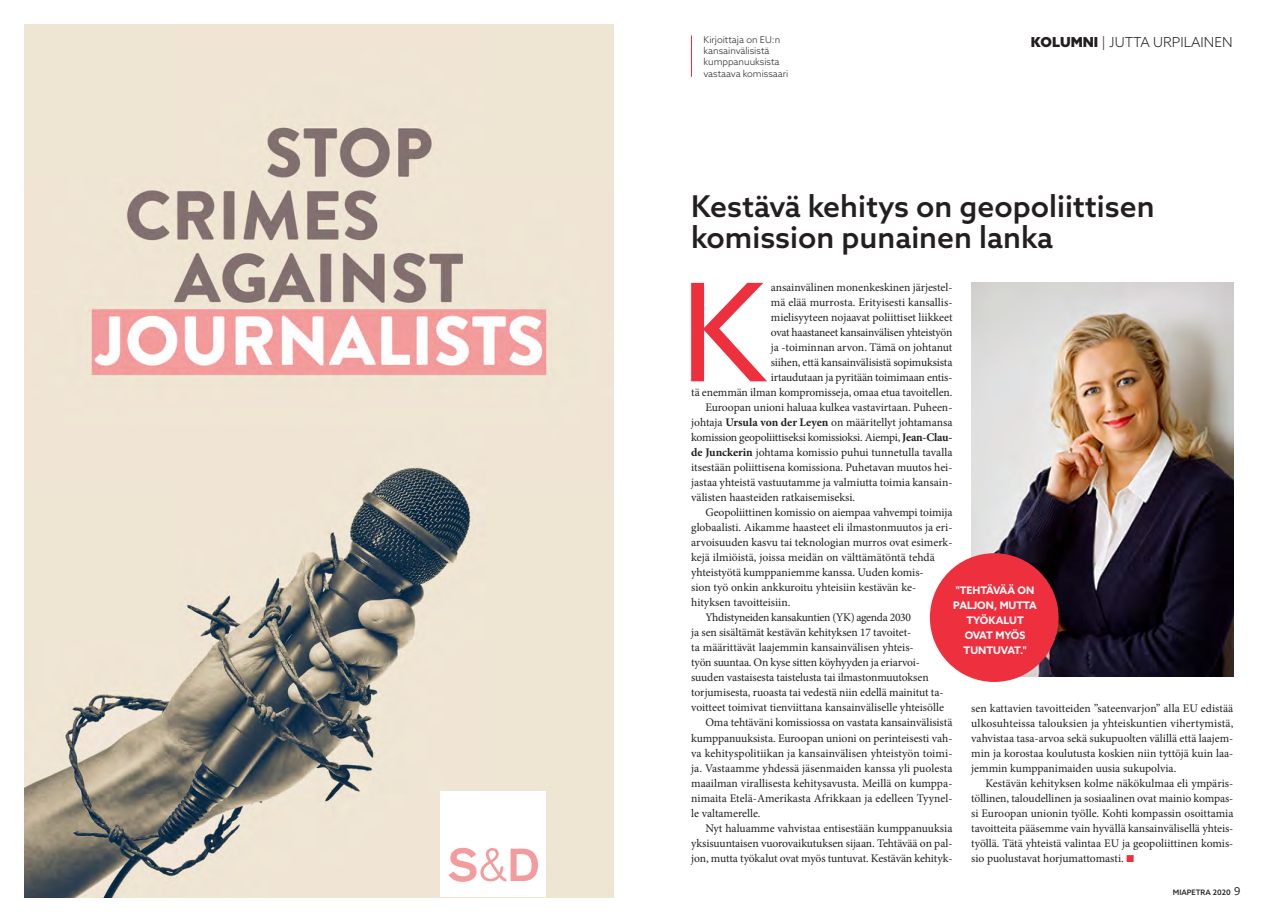
<style>
.page{position:relative;width:1276px;height:922px;background:#fff}
.page>*{position:absolute;margin:0;border:0;box-sizing:border-box;transform-origin:0 0}
.antiikva___anfangi{font:135.88px "Azo Sans";color:#ee2f3e}
.antiikva__sis{font:500 30px/31.2px "Azo Sans";color:#231f20}
.antiikva__sis-2{font:300 13.75px "Azo Sans";color:#231f20}
.antiikva__sis-3{font:11.62px/15px "Minion Pro";letter-spacing:-.005em;color:#231f20;text-align:justify}
.antiikva___anfangi-2{font:11.62px/15px "Minion Pro";letter-spacing:-.01em;color:#231f20;text-align:right}
.antiikva__sis-4{font:700 10.38px/15px "Azo Sans";color:#fff;text-align:center}
.Kuvateksti_posa{font:300 9.38px/11.2px "Azo Sans";color:#231f20}
.t1{font:500 7.5px "Azo Sans";color:#231f20}
.s1{font-weight:900}
.s2{font-weight:700}
.s3{color:#ee2f3e}
.s4{font-family:"Caecilia LT Std";font-weight:400;font-size:11.25px}
</style>
<div class="page">
<img style="left:25px;top:25px;width:588px;height:871px">
<img style="left:971px;top:283px;width:262px;height:393px">
<div style="left:930px;top:553px;width:128px;height:128px;background:#ee2f3e;border-radius:50%"></div>
<hr style="left:691px;top:35px;width:1px;height:42px;background:#ee2f3e">
<div style="left:441px;top:791px;width:105px;height:105px;background:#fff"></div>
<svg style="left:448px;top:847px;width:90px;height:34px"></svg>
<p class="Kuvateksti_posa" style="left:703px;top:34px;width:86px">Kirjoittaja on EU:n kansainvälisistä kumppanuuksista vastaava komissaari</p>
<p class="antiikva__sis-2" style="left:1031px;top:33px;width:203px"><span class="s1">KOLUMNI</span> | JUTTA URPILAINEN</p>
<p class="antiikva__sis" style="left:691px;top:190px;width:465px">Kestävä kehitys on geopoliittisen komission punainen lanka</p>
<p class="antiikva___anfangi" style="left:680px;top:244px;width:87px">K</p>
<p class="antiikva___anfangi-2" style="left:691px;top:280px;width:263px">ansainvälinen monenkeskinen järjestel-<br>mä elää murrosta. Erityisesti kansallis-<br>mielisyyteen nojaavat poliittiset liikkeet<br>ovat haastaneet kansainvälisen yhteistyön<br>ja -toiminnan arvon. Tämä on johtanut<br>siihen, että kansainvälisistä sopimuksista<br>irtaudutaan ja pyritään toimimaan entis-<br>tä enemmän ilman kompromisseja, omaa etua tavoitellen.</p>
<p class="antiikva__sis-3" style="left:691px;top:400px;width:263px;text-indent:14px">Euroopan unioni haluaa kulkea vastavirtaan. Puheen&shy;johtaja <span class="s2">Ursula von der Leyen</span> on määritellyt johtamansa komission geopoliittiseksi komissioksi. Aiempi, <span class="s2">Jean-Clau&shy;de Junckerin</span> johtama komissio puhui tunnetulla tavalla itsestään poliittisena komissiona. Puhetavan muutos hei&shy;jastaa yhteistä vastuutamme ja valmiutta toimia kansain&shy;välisten haasteiden ratkaisemiseksi.</p>
<p class="antiikva__sis-3" style="left:691px;top:505px;width:263px;text-align:left;text-indent:14px">Geopoliittinen komissio on aiempaa vahvempi toimija globaalisti. Aikamme haasteet eli ilmastonmuutos ja eri&shy;arvoisuuden kasvu tai teknologian murros ovat esimerk&shy;kejä ilmiöistä, joissa meidän on välttämätöntä tehdä yhteistyötä kumppaniemme kanssa. Uuden komis-<br>sion työ onkin ankkuroitu yhteisiin kestävän ke&shy;hityksen tavoitteisiin.</p>
<p class="antiikva__sis-3" style="left:691px;top:610px;width:254px;text-align:left;text-indent:14px">Yhdistyneiden kansakuntien (YK) agenda 2030<br>ja sen sisältämät kestävän kehityksen 17 tavoitet-<br>ta määrittävät laajemmin kansainvälisen yhteis-<br>työn suuntaa. On kyse sitten köyhyyden ja eriarvoi&shy;suuden vastaisesta taistelusta tai ilmastonmuutoksen torjumisesta, ruoasta tai vedestä niin edellä mainitut ta&shy;voitteet toimivat tienviittana kansainväliselle yhteisölle</p>
<p class="antiikva__sis-3" style="left:691px;top:715px;width:263px;text-indent:14px">Oma tehtäväni komissiossa on vastata kansainvälisistä kumppanuuksista. Euroopan unioni on perinteisesti vah&shy;va kehityspolitiikan ja kansainvälisen yhteistyön toimi&shy;ja. Vastaamme yhdessä jäsenmaiden kanssa yli puolesta maailman virallisesta kehitysavusta. Meillä on kumppa&shy;nimaita Etelä-Amerikasta Afrikkaan ja edelleen Tyynel&shy;le valtamerelle.</p>
<p class="antiikva__sis-3" style="left:691px;top:820px;width:263px;text-indent:14px">Nyt haluamme vahvistaa entisestään kumppanuuksia yksisuuntaisen vuorovaikutuksen sijaan. Tehtävää on pal&shy;jon, mutta työkalut ovat myös tuntuvat. Kestävän kehityk-</p>
<p class="antiikva__sis-4" style="left:953px;top:582px;width:85px">"TEHTÄVÄÄ ON<br>PALJON, MUTTA<br>TYÖKALUT<br>OVAT MYÖS<br>TUNTUVAT."</p>
<p class="antiikva__sis-3" style="left:971px;top:700px;width:264px">sen kattavien tavoitteiden ”sateenvarjon” alla EU edistää ulkosuhteissa talouksien ja yhteiskuntien vihertymistä, vahvistaa tasa-arvoa sekä sukupuolten välillä että laajem&shy;min ja korostaa koulutusta koskien niin tyttöjä kuin laa&shy;jemmin kumppanimaiden uusia sukupolvia.</p>
<p class="antiikva__sis-3" style="left:971px;top:775px;width:264px;text-indent:14px">Kestävän kehityksen kolme näkökulmaa eli ympäris&shy;töllinen, taloudellinen ja sosiaalinen ovat mainio kompas&shy;si Euroopan unionin työlle. Kohti kompassin osoittamia tavoitteita pääsemme vain hyvällä kansainvälisellä yhteis&shy;työllä. Tätä yhteistä valintaa EU ja geopoliittinen komis&shy;sio puolustavat horjumattomasti. <span class="s3">■</span></p>
<p class="t1" style="left:1172px;top:887px;width:69px">MIAPETRA 2020 <span class="s4">9</span></p>
</div>
